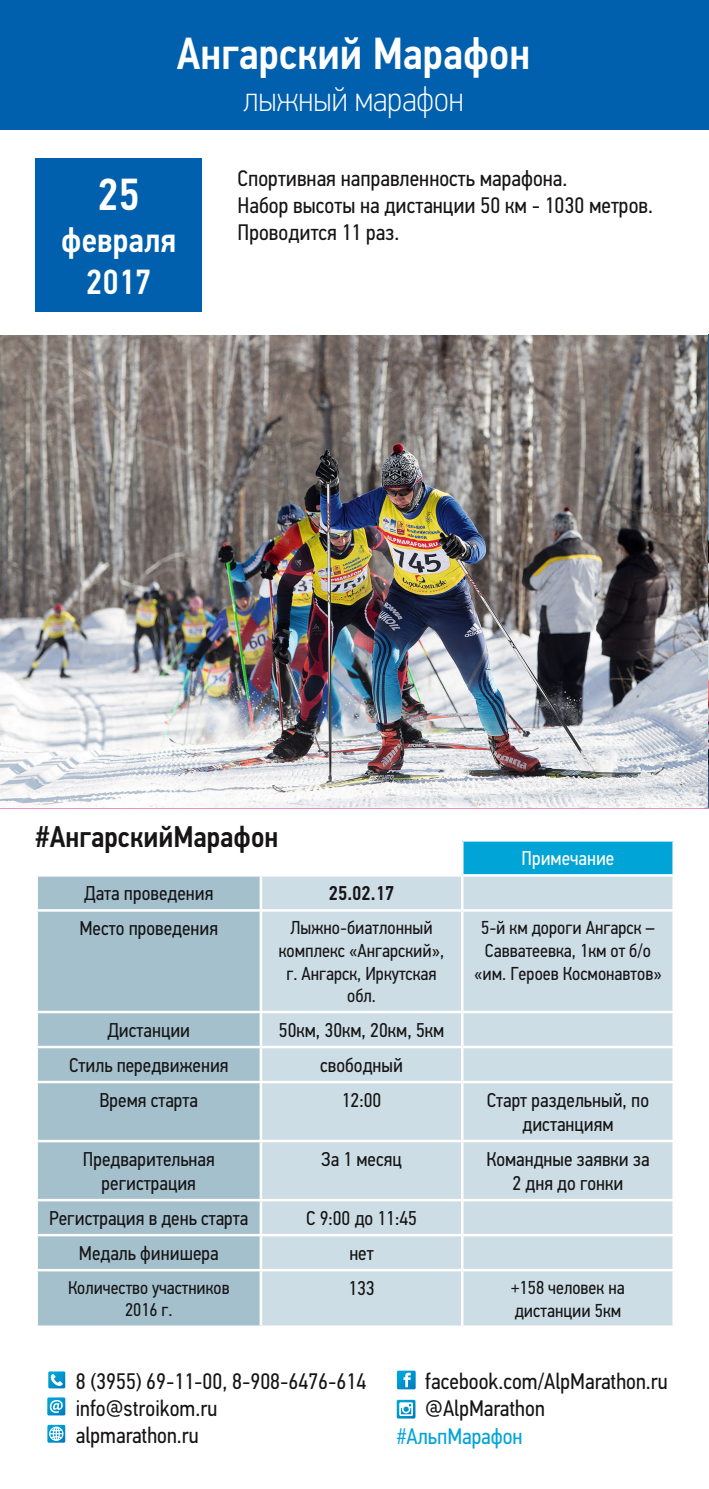
<style>
.page{position:relative;width:709px;height:1489px;background:#fff}
.page>*{position:absolute;margin:0;border:0;box-sizing:border-box;transform-origin:0 0}
.t1{font:500 45px "PF Din Text Cond Pro";color:#fff}
.t2{font:100 35px "PF Din Text Cond Pro";color:#fff}
.t3{font:500 35px "PF Din Text Cond Pro";color:#fff}
.t4{font:500 30px "PF Din Text Cond Pro";color:#161415}
.t5{font:22.5px/27px "PF Din Text Cond Pro";color:#161415}
.t6{font:22.5px "PF Din Text Cond Pro";color:#00a4d6}
.t7{font:20px/24px "PF Din Text Cond Pro";color:#161415;text-align:center}
.t8{font:20px "PF Din Text Cond Pro";color:#fff}
.t9{font:500 20px "PF Din Text Cond Pro";color:#161415}
.t10{font:18.75px/22.5px "PF Din Text Cond Pro";color:#161415;text-align:center}
.t11{font:18.5px/22.2px "PF Din Text Cond Pro";color:#161415;text-align:center}
</style>
<div class="page">
<svg style="left:397px;top:1370px;width:18px;height:19px"></svg>
<svg style="left:397px;top:1399px;width:18px;height:19px"></svg>
<svg style="left:48px;top:1371px;width:17px;height:17px"></svg>
<svg style="left:47px;top:1397px;width:18px;height:18px"></svg>
<svg style="left:47px;top:1424px;width:18px;height:18px"></svg>
<div style="left:462px;top:840px;width:211px;height:35px;background:#00a4d6"></div>
<div style="left:38px;top:876px;width:222px;height:449px;background:#a4c0cd"></div>
<div style="left:262px;top:876px;width:410px;height:449px;background:#ccdde5"></div>
<hr style="left:462px;top:839px;width:213px;height:2px;background:#fff">
<hr style="left:461px;top:841px;width:2px;height:33px;background:#fff">
<hr style="left:672px;top:841px;width:3px;height:33px;background:#fff">
<hr style="left:462px;top:874px;width:213px;height:2px;background:#fff">
<hr style="left:461px;top:876px;width:2px;height:33px;background:#fff">
<hr style="left:35px;top:909px;width:226px;height:2px;background:#fff">
<hr style="left:261px;top:909px;width:201px;height:2px;background:#fff">
<hr style="left:462px;top:909px;width:213px;height:2px;background:#fff">
<hr style="left:461px;top:911px;width:2px;height:99px;background:#fff">
<hr style="left:35px;top:1010px;width:226px;height:3px;background:#fff">
<hr style="left:261px;top:1010px;width:201px;height:3px;background:#fff">
<hr style="left:462px;top:1010px;width:213px;height:3px;background:#fff">
<hr style="left:461px;top:1013px;width:2px;height:32px;background:#fff">
<hr style="left:35px;top:1045px;width:226px;height:3px;background:#fff">
<hr style="left:261px;top:1045px;width:201px;height:3px;background:#fff">
<hr style="left:462px;top:1045px;width:213px;height:3px;background:#fff">
<hr style="left:461px;top:1048px;width:2px;height:32px;background:#fff">
<hr style="left:35px;top:1080px;width:226px;height:3px;background:#fff">
<hr style="left:261px;top:1080px;width:201px;height:3px;background:#fff">
<hr style="left:462px;top:1080px;width:213px;height:3px;background:#fff">
<hr style="left:461px;top:1083px;width:2px;height:56px;background:#fff">
<hr style="left:35px;top:1139px;width:226px;height:3px;background:#fff">
<hr style="left:261px;top:1139px;width:201px;height:3px;background:#fff">
<hr style="left:462px;top:1139px;width:213px;height:3px;background:#fff">
<hr style="left:461px;top:1142px;width:2px;height:56px;background:#fff">
<hr style="left:35px;top:1198px;width:226px;height:3px;background:#fff">
<hr style="left:261px;top:1198px;width:201px;height:3px;background:#fff">
<hr style="left:462px;top:1198px;width:213px;height:3px;background:#fff">
<hr style="left:461px;top:1201px;width:2px;height:32px;background:#fff">
<hr style="left:35px;top:1233px;width:226px;height:3px;background:#fff">
<hr style="left:261px;top:1233px;width:201px;height:3px;background:#fff">
<hr style="left:462px;top:1233px;width:213px;height:3px;background:#fff">
<hr style="left:461px;top:1236px;width:2px;height:32px;background:#fff">
<hr style="left:35px;top:1268px;width:226px;height:3px;background:#fff">
<hr style="left:261px;top:1268px;width:201px;height:3px;background:#fff">
<hr style="left:462px;top:1268px;width:213px;height:3px;background:#fff">
<hr style="left:461px;top:1271px;width:2px;height:54px;background:#fff">
<div style="left:0;top:0;width:709px;height:130px;background:#0060ad"></div>
<div style="left:35px;top:159px;width:167px;height:153px;background:#0060ad"></div>
<img style="left:0;top:336px;width:709px;height:472px">
<img style="left:708px;top:334px;width:1px;height:473px">
<p class="t1" style="left:177px;top:27px;width:355px">Ангарский Марафон</p>
<p class="t2" style="left:243px;top:79px;width:222px">лыжный марафон</p>
<p class="t1" style="left:98px;top:168px;width:43px">25</p>
<p class="t3" style="left:61px;top:219px;width:116px">февраля</p>
<p class="t3" style="left:86px;top:261px;width:67px">2017</p>
<p class="t5" style="left:237px;top:165px;width:331px">Спортивная направленность марафона.</p>
<p class="t5" style="left:237px;top:192px;width:417px">Набор высоты на дистанции 50 км - 1030 метров.<br>Проводится 11 раз.</p>
<p class="t4" style="left:35px;top:818px;width:244px">#АнгарскийМарафон</p>
<p class="t7" style="left:84px;top:881px;width:131px">Дата проведения</p>
<p class="t9" style="left:329px;top:881px;width:67px">25.02.17</p>
<p class="t7" style="left:79px;top:916px;width:140px">Место проведения</p>
<p class="t10" style="left:279px;top:916px;width:167px">Лыжно-биатлонный комплекс «Ангарский»,</p>
<p class="t10" style="left:286px;top:961px;width:152px">г. Ангарск, Иркутская обл.</p>
<p class="t8" style="left:521px;top:846px;width:94px">Примечание</p>
<p class="t10" style="left:481px;top:916px;width:175px;text-align:left">5-й км дороги Ангарск –<br>Савватеевка, 1км от б/о</p>
<p class="t10" style="left:474px;top:961px;width:189px">«им. Героев Космонавтов»</p>
<p class="t7" style="left:107px;top:1018px;width:84px">Дистанции</p>
<p class="t7" style="left:279px;top:1018px;width:167px">50км, 30км, 20км, 5км</p>
<p class="t7" style="left:69px;top:1053px;width:161px">Стиль передвижения</p>
<p class="t7" style="left:320px;top:1053px;width:84px">свободный</p>
<p class="t7" style="left:99px;top:1088px;width:100px">Время старта</p>
<p class="t7" style="left:342px;top:1088px;width:41px">12:00</p>
<p class="t7" style="left:487px;top:1088px;width:164px">Старт раздельный, по дистанциям</p>
<p class="t7" style="left:83px;top:1147px;width:133px">Предварительная</p>
<p class="t7" style="left:102px;top:1171px;width:96px">регистрация</p>
<p class="t7" style="left:321px;top:1147px;width:82px">За 1 месяц</p>
<p class="t7" style="left:486px;top:1147px;width:164px">Командные заявки за</p>
<p class="t7" style="left:512px;top:1171px;width:112px">2 дня до гонки</p>
<p class="t7" style="left:49px;top:1206px;width:201px">Регистрация в день старта</p>
<p class="t7" style="left:306px;top:1206px;width:112px">С 9:00 до 11:45</p>
<p class="t7" style="left:79px;top:1241px;width:141px">Медаль финишера</p>
<p class="t7" style="left:349px;top:1241px;width:26px">нет</p>
<p class="t11" style="left:68px;top:1276px;width:163px">Количество участников<br>2016 г.</p>
<p class="t7" style="left:348px;top:1276px;width:28px">133</p>
<p class="t10" style="left:511px;top:1276px;width:115px;text-align:left">+158 человек на дистанции 5км</p>
<p class="t5" style="left:76px;top:1367px;width:292px">8 (3955) 69-11-00, 8-908-6476-614</p>
<p class="t5" style="left:76px;top:1394px;width:143px">info@stroikom.ru</p>
<p class="t5" style="left:76px;top:1421px;width:124px">alpmarathon.ru</p>
<p class="t5" style="left:425px;top:1367px;width:244px">facebook.com/AlpMarathon.ru</p>
<p class="t5" style="left:425px;top:1395px;width:121px">@AlpMarathon</p>
<p class="t6" style="left:396px;top:1422px;width:127px">#АльпМарафон</p>
</div>
